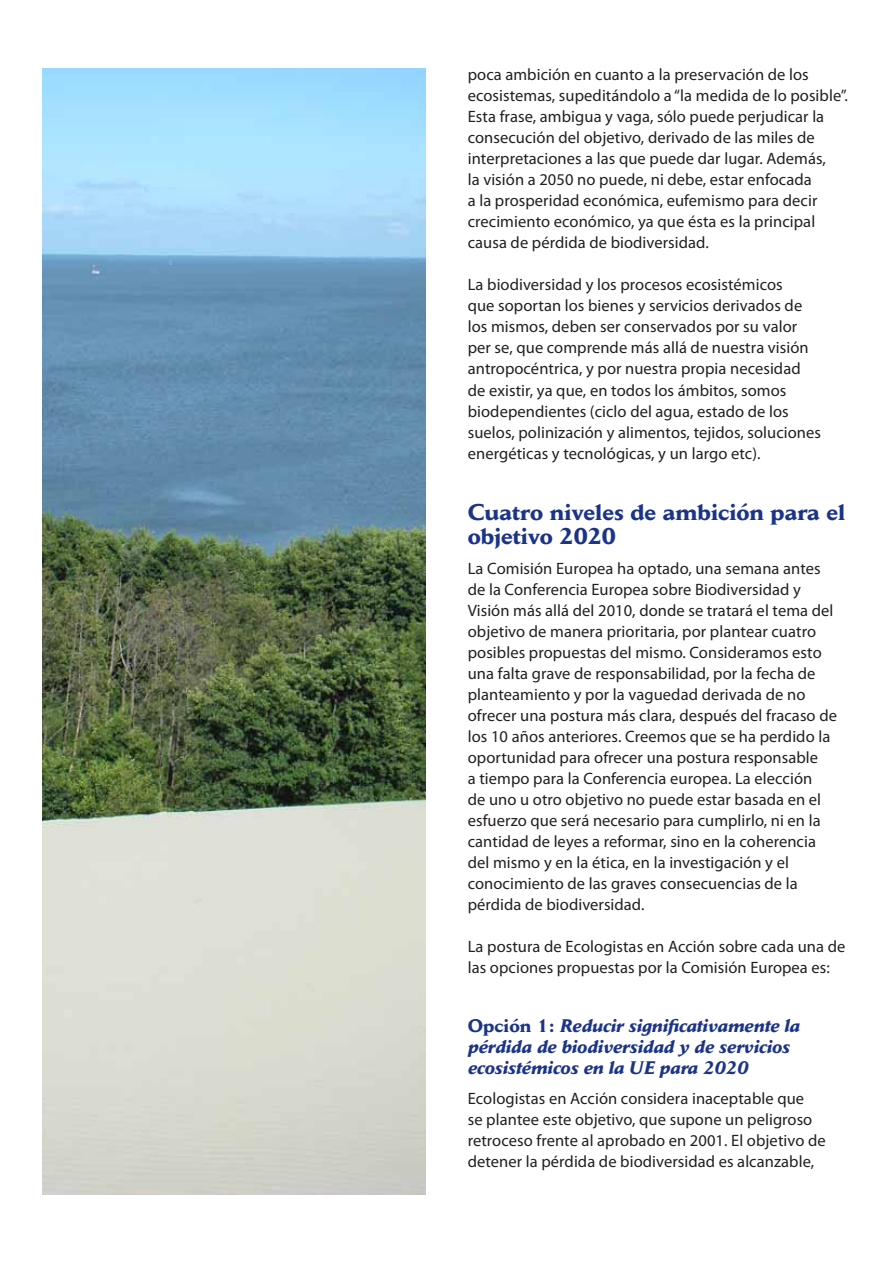
<style>
.page{position:relative;width:893px;height:1263px;background:#fff}
.page>*{position:absolute;margin:0;border:0;box-sizing:border-box;transform-origin:0 0}
.t1{font:700 22.5px/24px "Daily News";color:#1c3488}
.t2{font:italic 700 18px/21px "Daily News";letter-spacing:.005em;color:#1c3488}
.t3{font:16.5px/21px "Myriad Pro";letter-spacing:.005em;color:#231f20}
.s1{font-style:normal}
</style>
<div class="page">
<img style="left:43px;top:68px;width:382px;height:1127px">
<p class="t3" style="left:468px;top:66px;width:381px">poca ambición en cuanto a la preservación de los ecosistemas, supeditándolo a “la medida de lo posible”.<br>Esta frase, ambigua y vaga, sólo puede perjudicar la consecución del objetivo, derivado de las miles de interpretaciones a las que puede dar lugar. Además,<br>la visión a 2050 no puede, ni debe, estar enfocada<br>a la prosperidad económica, eufemismo para decir crecimiento económico, ya que ésta es la principal causa de pérdida de biodiversidad.</p>
<p class="t3" style="left:468px;top:276px;width:355px">La biodiversidad y los procesos ecosistémicos<br>que soportan los bienes y servicios derivados de los mismos, deben ser conservados por su valor per se, que comprende más allá de nuestra visión antropocéntrica, y por nuestra propia necesidad de existir, ya que, en todos los ámbitos, somos biodependientes (ciclo del agua, estado de los suelos, polinización y alimentos, tejidos, soluciones energéticas y tecnológicas, y un largo etc).</p>
<h1 class="t1" style="left:468px;top:503px;width:379px">Cuatro niveles de ambición para el objetivo 2020</h1>
<p class="t3" style="left:468px;top:560px;width:371px">La Comisión Europea ha optado, una semana antes de la Conferencia Europea sobre Biodiversidad y Visión más allá del 2010, donde se tratará el tema del objetivo de manera prioritaria, por plantear cuatro posibles propuestas del mismo. Consideramos esto una falta grave de responsabilidad, por la fecha de planteamiento y por la vaguedad derivada de no ofrecer una postura más clara, después del fracaso de los 10 años anteriores. Creemos que se ha perdido la oportunidad para ofrecer una postura responsable<br>a tiempo para la Conferencia europea. La elección<br>de uno u otro objetivo no puede estar basada en el esfuerzo que será necesario para cumplirlo, ni en la cantidad de leyes a reformar, sino en la coherencia del mismo y en la ética, en la investigación y el conocimiento de las graves consecuencias de la pérdida de biodiversidad.</p>
<p class="t3" style="left:468px;top:938px;width:379px">La postura de Ecologistas en Acción sobre cada una de las opciones propuestas por la Comisión Europea es:</p>
<p class="t2" style="left:468px;top:1017px;width:333px"><span class="s1">Opción 1:</span> Reducir significativamente la pérdida de biodiversidad y de servicios ecosistémicos en la UE para 2020</p>
<p class="t3" style="left:468px;top:1089px;width:359px">Ecologistas en Acción considera inaceptable que<br>se plantee este objetivo, que supone un peligroso retroceso frente al aprobado en 2001. El objetivo de detener la pérdida de biodiversidad es alcanzable,</p>
</div>
